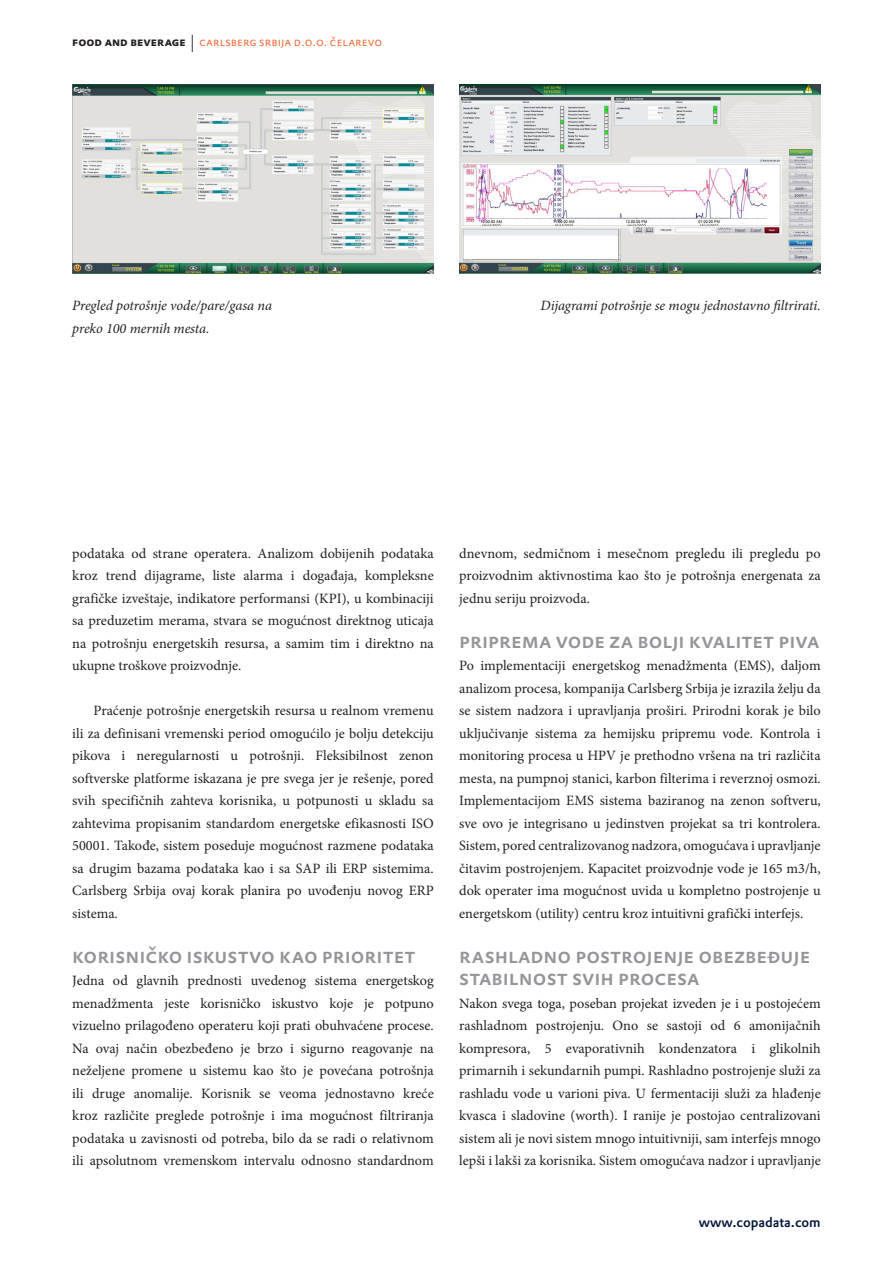
<style>
.page{position:relative;width:893px;height:1263px;background:#fff}
.page>*{position:absolute;margin:0;border:0;box-sizing:border-box;transform-origin:0 0}
.headlines_in_copy_le{font:500 21px/22.5px "DTL Prokyon ETOT Caps";color:#939598}
.copy_no_indent_SERBI{font:14.25px/22.5px "Minion Pro";color:#231f20;text-align:justify}
.copy_indent_SERBIAN{font:14.25px/22.5px "Minion Pro";letter-spacing:-.005em;color:#231f20;text-align:justify}
.Caption_left{font:italic 14.25px "Minion Pro";letter-spacing:-.005em;color:#231f20}
.Caption_align_right{font:italic 14.25px "Minion Pro";letter-spacing:-.01em;color:#231f20}
.t1{font:500 13.5px "DTL Prokyon TOT";color:#001537}
.t2{font:300 12px "DTL Prokyon ETOT Caps";letter-spacing:.005em;color:#f15921}
.s1{font-family:"DTL Prokyon TOT Caps";font-weight:700;color:#231f20}
.s2{font-family:"DTL Prokyon TOT Caps";font-size:24px;color:#231f20}
</style>
<div class="page">
<img style="left:72px;top:85px;width:362px;height:189px">
<img style="left:459px;top:85px;width:362px;height:188px">
<p class="t2" style="left:72px;top:34px;width:312px"><span class="s1">food and beverage</span> <span class="s2">I</span> carlsberg srbija d.o.o. čelarevo</p>
<p class="Caption_left" style="left:72px;top:296px;width:201px">Pregled potrošnje vode/pare/gasa na</p>
<p class="Caption_align_right" style="left:541px;top:296px;width:282px">Dijagrami potrošnje se mogu jednostavno filtrirati.</p>
<p class="Caption_left" style="left:72px;top:318px;width:139px">preko 100 mernih mesta.</p>
<p class="copy_no_indent_SERBI" style="left:72px;top:542px;width:363px">podataka od strane operatera. Analizom dobijenih podataka kroz trend dijagrame, liste alarma i događaja, kompleksne grafičke izveštaje, indikatore performansi (KPI), u kombinaciji sa preduzetim merama, stvara se mogućnost direktnog uticaja na potrošnju energetskih resursa, a samim tim i direktno na ukupne troškove proizvodnje.</p>
<p class="copy_indent_SERBIAN" style="left:72px;top:699px;width:363px;text-indent:21px">Praćenje potrošnje energetskih resursa u realnom vremenu ili za definisani vremenski period omogućilo je bolju detekciju pikova i neregularnosti u potrošnji. Fleksibilnost zenon softverske platforme iskazana je pre svega jer je rešenje, pored svih specifičnih zahteva korisnika, u potpunosti u skladu sa zahtevima propisanim standardom energetske efikasnosti ISO 50001. Takođe, sistem poseduje mogućnost razmene podataka sa drugim bazama podataka kao i sa SAP ili ERP sistemima.<br>Carlsberg Srbija ovaj korak planira po uvođenju novog ERP sistema.</p>
<p class="headlines_in_copy_le" style="left:72px;top:944px;width:345px">korisničko iskustvo kao prioritet</p>
<p class="copy_no_indent_SERBI" style="left:72px;top:969px;width:363px">Jedna od glavnih prednosti uvedenog sistema energetskog menadžmenta jeste korisničko iskustvo koje je potpuno vizuelno prilagođeno operateru koji prati obuhvaćene procese.<br>Na ovaj način obezbeđeno je brzo i sigurno reagovanje na neželjene promene u sistemu kao što je povećana potrošnja ili druge anomalije. Korisnik se veoma jednostavno kreće kroz različite preglede potrošnje i ima mogućnost filtriranja podataka u zavisnosti od potreba, bilo da se radi o relativnom ili apsolutnom vremenskom intervalu odnosno standardnom</p>
<p class="copy_no_indent_SERBI" style="left:459px;top:542px;width:363px">dnevnom, sedmičnom i mesečnom pregledu ili pregledu po proizvodnim aktivnostima kao što je potrošnja energenata za jednu seriju proizvoda.</p>
<p class="headlines_in_copy_le" style="left:459px;top:629px;width:362px">priprema vode za bolji kvalitet piva</p>
<p class="copy_no_indent_SERBI" style="left:459px;top:654px;width:363px">Po implementaciji energetskog menadžmenta (EMS), daljom analizom procesa, kompanija Carlsberg Srbija je izrazila želju da se sistem nadzora i upravljanja proširi. Prirodni korak je bilo uključivanje sistema za hemijsku pripremu vode. Kontrola i monitoring procesa u HPV je prethodno vršena na tri različita mesta, na pumpnoj stanici, karbon filterima i reverznoj osmozi.<br>Implementacijom EMS sistema baziranog na zenon softveru, sve ovo je integrisano u jedinstven projekat sa tri kontrolera.<br>Sistem, pored centralizovanog nadzora, omogućava i upravljanje čitavim postrojenjem. Kapacitet proizvodnje vode je 165 m3/h, dok operater ima mogućnost uvida u kompletno postrojenje u energetskom (utility) centru kroz intuitivni grafički interfejs.</p>
<p class="headlines_in_copy_le" style="left:459px;top:944px;width:353px">rashladno postrojenje obezbeđuje stabilnost svih procesa</p>
<p class="copy_no_indent_SERBI" style="left:459px;top:992px;width:363px">Nakon svega toga, poseban projekat izveden je i u postojećem rashladnom postrojenju. Ono se sastoji od 6 amonijačnih kompresora, 5 evaporativnih kondenzatora i glikolnih primarnih i sekundarnih pumpi. Rashladno postrojenje služi za rashladu vode u varioni piva. U fermentaciji služi za hlađenje kvasca i sladovine (worth). I ranije je postojao centralizovani sistem ali je novi sistem mnogo intuitivniji, sam interfejs mnogo lepši i lakši za korisnika. Sistem omogućava nadzor i upravljanje</p>
<p class="t1" style="left:699px;top:1213px;width:124px">www.copadata.com</p>
</div>
